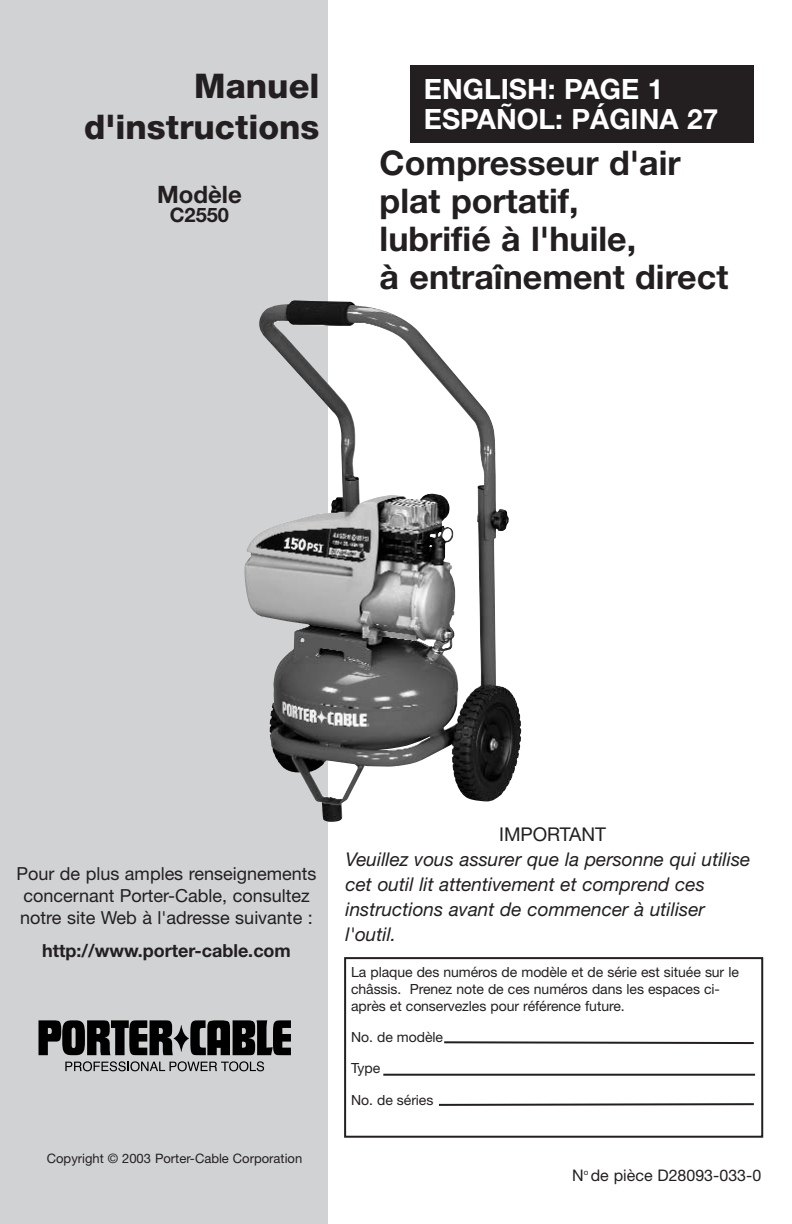
<style>
.page{position:relative;width:792px;height:1224px;background:#fff}
.page>*{position:absolute;margin:0;border:0;box-sizing:border-box;transform-origin:0 0}
.t1{font:700 34px/38px "Helvetica Neue";color:#231f20}
.t2{font:800 34px/40.8px "Helvetica Neue";color:#231f20;text-align:right}
.t3{font:700 28px/30px "Helvetica Neue";color:#fff}
.t4{font:700 24px "Helvetica Neue";color:#231f20}
.t5{font:700 20px "Helvetica Neue";color:#231f20}
.t6{font:italic 19px/25px "Helvetica Neue";color:#231f20}
.t7{font:19px "Helvetica Neue";color:#231f20}
.t8{font:18px/21.6px "Helvetica Neue";color:#231f20}
.t9{font:700 18px "Helvetica Neue";color:#231f20}
.t10{font:16px "Helvetica Neue";color:#231f20}
.t11{font:14px/16.8px "Helvetica Neue";letter-spacing:-.005em;color:#231f20}
.t12{font:13px "Helvetica Neue";color:#231f20}
</style>
<div class="page">
<div style="left:0;top:0;width:328px;height:1224px;background:#d1d2d4"></div>
<svg style="left:39px;top:1020px;width:252px;height:35px"></svg>
<svg style="left:65px;top:1061px;width:199px;height:10px"></svg>
<div style="left:344px;top:957px;width:419px;height:181px;border:2px solid #231f20"></div>
<svg style="left:444px;top:1041px;width:310px;height:3px"></svg>
<hr style="left:383px;top:1074px;width:372px;height:2px;background:#231f20">
<svg style="left:438px;top:1103px;width:316px;height:3px"></svg>
<div style="left:410px;top:65px;width:343px;height:78px;background:#231f20"></div>
<img style="left:258px;top:300px;width:263px;height:522px">
<h1 class="t2" style="left:84px;top:69px;width:237px">Manuel d'instructions</h1>
<h3 class="t4" style="left:157px;top:186px;width:86px">Modèle</h3>
<h3 class="t5" style="left:170px;top:208px;width:61px">C2550</h3>
<h2 class="t3" style="left:424px;top:76px;width:296px">ENGLISH: PAGE 1<br>ESPAÑOL: PÁGINA 27</h2>
<h1 class="t1" style="left:380px;top:147px;width:350px">Compresseur d'air plat portatif,<br>lubrifié à l'huile,<br>à entraînement direct</h1>
<p class="t8" style="left:16px;top:865px;width:302px">Pour de plus amples renseignements concernant Porter-Cable, consultez notre site Web à l'adresse suivante :</p>
<p class="t9" style="left:42px;top:944px;width:250px">http://www.porter-cable.com</p>
<p class="t12" style="left:47px;top:1154px;width:257px">Copyright © 2003 Porter-Cable Corporation</p>
<h3 class="t7" style="left:499px;top:827px;width:108px">IMPORTANT</h3>
<h3 class="t6" style="left:346px;top:849px;width:406px">Veuillez vous assurer que la personne qui utilise cet outil lit attentivement et comprend ces instructions avant de commencer à utiliser l'outil.</h3>
<p class="t11" style="left:351px;top:965px;width:389px">La plaque des numéros de modèle et de série est située sur le châssis. Prenez note de ces numéros dans les espaces ci&shy;après et conservezles pour référence future.</p>
<p class="t11" style="left:351px;top:1030px;width:93px">No. de modèle</p>
<p class="t11" style="left:351px;top:1061px;width:31px">Type</p>
<p class="t11" style="left:351px;top:1093px;width:84px">No. de séries</p>
<p class="t10" style="left:572px;top:1169px;width:191px">N<sup>o</sup> de pièce D28093-033-0</p>
</div>
